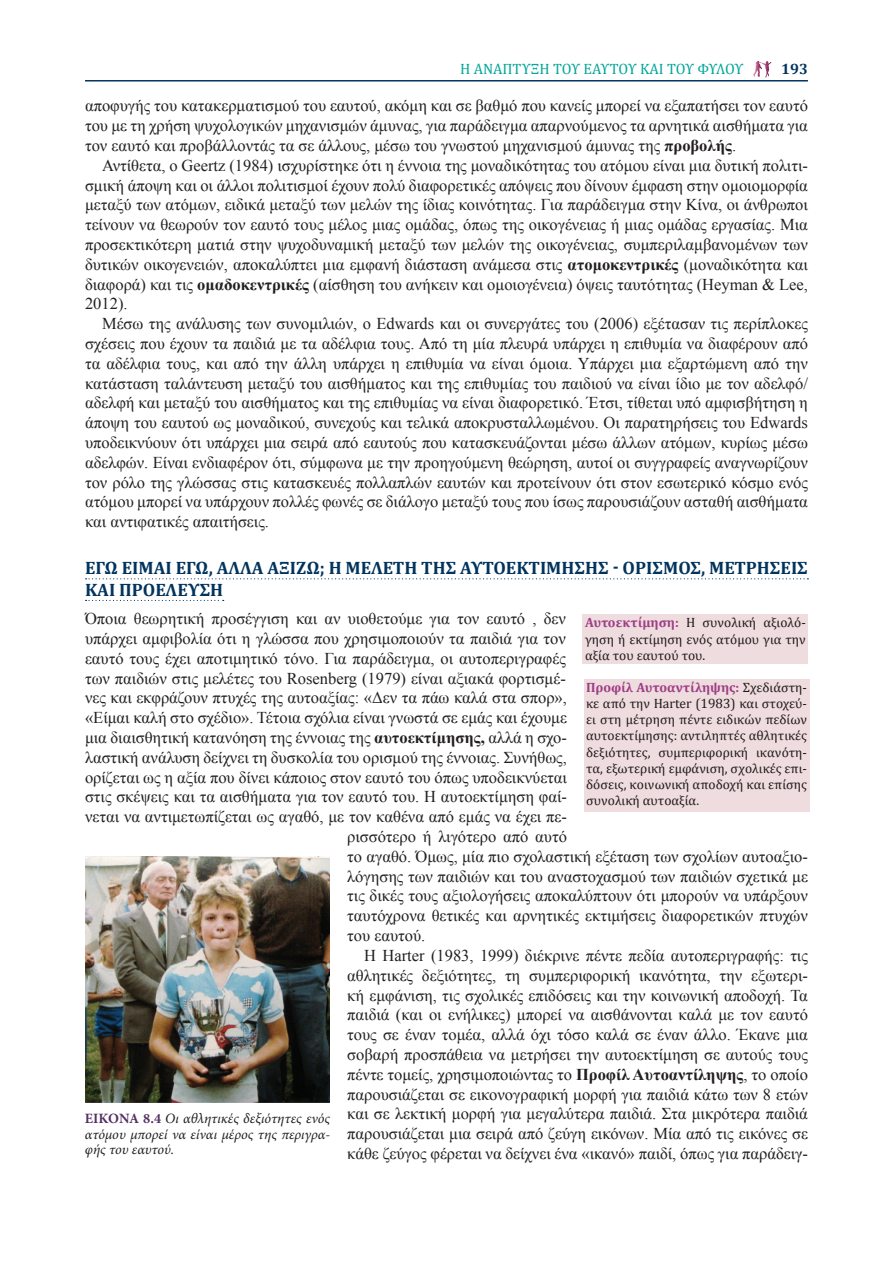
<style>
.page{position:relative;width:893px;height:1263px;background:#fff}
.page>*{position:absolute;margin:0;border:0;box-sizing:border-box;transform-origin:0 0}
.TITLOS{font:700 18px/21.6px "Cambria";color:#00335d}
.Σώμα_κειμένου{font:16.5px/19.8px "Times New Roman";color:#231f20;text-align:justify}
.t1{font:15px "Cambria";letter-spacing:-.015em;color:#00a699}
.t2{font:700 15px "Cambria";color:#00335d}
.ΛΕΖΑΝΤΑ{font:italic 14.25px/15.8px "Minion Pro";color:#231f20;text-align:justify}
.t3{font:13.5px/16.2px "Cambria";color:#231f20;text-align:justify}
.s1{font-weight:700}
.s2{font-weight:700;color:#aa499b}
.s3{font-weight:700;font-style:normal;color:#553162}
</style>
<div class="page">
<svg style="left:753px;top:61px;width:18px;height:16px"></svg>
<hr style="left:85px;top:80px;width:723px;height:2px;background:#00335d">
<svg style="left:86px;top:578px;width:722px;height:1px"></svg>
<svg style="left:86px;top:600px;width:138px;height:1px"></svg>
<img style="left:85px;top:856px;width:245px;height:246px">
<div style="left:583px;top:615px;width:225px;height:49px;background:#eedcde"></div>
<div style="left:584px;top:679px;width:225px;height:132px;background:#eedcde"></div>
<p class="t1" style="left:460px;top:60px;width:285px">Η ΑΝΑΠΤΥΞΗ ΤΟΥ ΕΑΥΤΟΥ ΚΑΙ ΤΟΥ ΦΥΛΟΥ</p>
<p class="t2" style="left:781px;top:58px;width:28px">193</p>
<p class="Σώμα_κειμένου" style="left:85px;top:96px;width:724px">αποφυγής του κατακερματισμού του εαυτού, ακόμη και σε βαθμό που κανείς μπορεί να εξαπατήσει τον εαυτό του με τη χρήση ψυχολογικών μηχανισμών άμυνας, για παράδειγμα απαρνούμενος τα αρνητικά αισθήματα για τον εαυτό και προβάλλοντάς τα σε άλλους, μέσω του γνωστού μηχανισμού άμυνας της <span class="s1">προβολής</span>.</p>
<p class="Σώμα_κειμένου" style="left:85px;top:155px;width:724px;text-indent:17px">Αντίθετα, ο Geertz (1984) ισχυρίστηκε ότι η έννοια της μοναδικότητας του ατόμου είναι μια δυτική πολιτι&shy;σμική άποψη και οι άλλοι πολιτισμοί έχουν πολύ διαφορετικές απόψεις που δίνουν έμφαση στην ομοιομορφία μεταξύ των ατόμων, ειδικά μεταξύ των μελών της ίδιας κοινότητας. Για παράδειγμα στην Κίνα, οι άνθρωποι τείνουν να θεωρούν τον εαυτό τους μέλος μιας ομάδας, όπως της οικογένειας ή μιας ομάδας εργασίας. Μια προσεκτικότερη ματιά στην ψυχοδυναμική μεταξύ των μελών της οικογένειας, συμπεριλαμβανομένων των δυτικών οικογενειών, αποκαλύπτει μια εμφανή διάσταση ανάμεσα στις <span class="s1">ατομοκεντρικές</span> (μοναδικότητα και διαφορά) και τις <span class="s1">ομαδοκεντρικές</span> (αίσθηση του ανήκειν και ομοιογένεια) όψεις ταυτότητας (Heyman &amp; Lee, 2012).</p>
<p class="Σώμα_κειμένου" style="left:85px;top:313px;width:724px;text-indent:17px">Μέσω της ανάλυσης των συνομιλιών, ο Edwards και οι συνεργάτες του (2006) εξέτασαν τις περίπλοκες σχέσεις που έχουν τα παιδιά με τα αδέλφια τους. Από τη μία πλευρά υπάρχει η επιθυμία να διαφέρουν από τα αδέλφια τους, και από την άλλη υπάρχει η επιθυμία να είναι όμοια. Υπάρχει μια εξαρτώμενη από την κατάσταση ταλάντευση μεταξύ του αισθήματος και της επιθυμίας του παιδιού να είναι ίδιο με τον αδελφό/ αδελφή και μεταξύ του αισθήματος και της επιθυμίας να είναι διαφορετικό. Έτσι, τίθεται υπό αμφισβήτηση η άποψη του εαυτού ως μοναδικού, συνεχούς και τελικά αποκρυσταλλωμένου. Οι παρατηρήσεις του Edwards υποδεικνύουν ότι υπάρχει μια σειρά από εαυτούς που κατασκευάζονται μέσω άλλων ατόμων, κυρίως μέσω αδελφών. Είναι ενδιαφέρον ότι, σύμφωνα με την προηγούμενη θεώρηση, αυτοί οι συγγραφείς αναγνωρίζουν τον ρόλο της γλώσσας στις κατασκευές πολλαπλών εαυτών και προτείνουν ότι στον εσωτερικό κόσμο ενός ατόμου μπορεί να υπάρχουν πολλές φωνές σε διάλογο μεταξύ τους που ίσως παρουσιάζουν ασταθή αισθήματα και αντιφατικές απαιτήσεις.</p>
<p class="TITLOS" style="left:85px;top:557px;width:724px">ΕΓΏ ΕΊΜΑΙ ΕΓΏ, ΑΛΛΆ ΑΞΊΖΩ; Η ΜΕΛΈΤΗ ΤΗΣ ΑΥΤΟΕΚΤΊΜΗΣΗΣ - ΟΡΙΣΜΌΣ, ΜΕΤΡHΣΕΙΣ<br>ΚΑΙ ΠΡΟΈΛΕΥΣΗ</p>
<p class="Σώμα_κειμένου" style="left:85px;top:609px;width:482px">Όποια θεωρητική προσέγγιση και αν υιοθετούμε για τον εαυτό , δεν</p>
<p class="Σώμα_κειμένου" style="left:85px;top:628px;width:482px">υπάρχει αμφιβολία ότι η γλώσσα που χρησιμοποιούν τα παιδιά για τον</p>
<p class="Σώμα_κειμένου" style="left:85px;top:648px;width:482px">εαυτό τους έχει αποτιμητικό τόνο. Για παράδειγμα, οι αυτοπεριγραφές</p>
<p class="Σώμα_κειμένου" style="left:85px;top:668px;width:482px">των παιδιών στις μελέτες του Rosenberg (1979) είναι αξιακά φορτισμέ-</p>
<p class="Σώμα_κειμένου" style="left:85px;top:688px;width:483px">νες και εκφράζουν πτυχές της αυτοαξίας: «Δεν τα πάω καλά στα σπορ»,</p>
<p class="Σώμα_κειμένου" style="left:85px;top:708px;width:483px">«Είμαι καλή στο σχέδιο». Τέτοια σχόλια είναι γνωστά σε εμάς και έχουμε</p>
<p class="Σώμα_κειμένου" style="left:85px;top:727px;width:483px">μια διαισθητική κατανόηση της έννοιας της <span class="s1">αυτοεκτίμησης,</span> αλλά η σχο-</p>
<p class="Σώμα_κειμένου" style="left:85px;top:747px;width:483px">λαστική ανάλυση δείχνει τη δυσκολία του ορισμού της έννοιας. Συνήθως,</p>
<p class="Σώμα_κειμένου" style="left:85px;top:767px;width:483px">ορίζεται ως η αξία που δίνει κάποιος στον εαυτό του όπως υποδεικνύεται</p>
<p class="Σώμα_κειμένου" style="left:85px;top:787px;width:483px">στις σκέψεις και τα αισθήματα για τον εαυτό του. Η αυτοεκτίμηση φαί-</p>
<p class="Σώμα_κειμένου" style="left:85px;top:807px;width:483px">νεται να αντιμετωπίζεται ως αγαθό, με τον καθένα από εμάς να έχει πε-</p>
<p class="Σώμα_κειμένου" style="left:347px;top:826px;width:221px">ρισσότερο ή λιγότερο από αυτό</p>
<p class="Σώμα_κειμένου" style="left:347px;top:846px;width:462px">το αγαθό. Όμως, μία πιο σχολαστική εξέταση των σχολίων αυτοαξιο-</p>
<p class="Σώμα_κειμένου" style="left:347px;top:866px;width:462px">λόγησης των παιδιών και του αναστοχασμού των παιδιών σχετικά με</p>
<p class="Σώμα_κειμένου" style="left:347px;top:886px;width:462px">τις δικές τους αξιολογήσεις αποκαλύπτουν ότι μπορούν να υπάρξουν</p>
<p class="Σώμα_κειμένου" style="left:347px;top:906px;width:462px">ταυτόχρονα θετικές και αρνητικές εκτιμήσεις διαφορετικών πτυχών</p>
<p class="Σώμα_κειμένου" style="left:347px;top:925px;width:80px">του εαυτού.</p>
<p class="Σώμα_κειμένου" style="left:347px;top:945px;width:462px;text-indent:17px">Η Harter (1983, 1999) διέκρινε πέντε πεδία αυτοπεριγραφής: τις αθλητικές δεξιότητες, τη συμπεριφορική ικανότητα, την εξωτερι&shy;κή εμφάνιση, τις σχολικές επιδόσεις και την κοινωνική αποδοχή. Τα παιδιά (και οι ενήλικες) μπορεί να αισθάνονται καλά με τον εαυτό τους σε έναν τομέα, αλλά όχι τόσο καλά σε έναν άλλο. Έκανε μια σοβαρή προσπάθεια να μετρήσει την αυτοεκτίμηση σε αυτούς τους πέντε τομείς, χρησιμοποιώντας το <span class="s1">Προφίλ Αυτοαντίληψης</span>, το οποίο παρουσιάζεται σε εικονογραφική μορφή για παιδιά κάτω των 8 ετών και σε λεκτική μορφή για μεγαλύτερα παιδιά. Στα μικρότερα παιδιά παρουσιάζεται μια σειρά από ζεύγη εικόνων. Μία από τις εικόνες σε κάθε ζεύγος φέρεται να δείχνει ένα «ικανό» παιδί, όπως για παράδειγ-</p>
<p class="t3" style="left:585px;top:614px;width:222px"><span class="s2">Αυτοεκτίμηση:</span> Η συνολική αξιολό&shy;γηση ή εκτίμηση ενός ατόμου για την αξία του εαυτού του.</p>
<p class="t3" style="left:586px;top:679px;width:222px"><span class="s2">Προφίλ Αυτοαντίληψης:</span> Σχεδιάστη&shy;κε από την Harter (1983) και στοχεύ&shy;ει στη μέτρηση πέντε ειδικών πεδίων αυτοεκτίμησης: αντιληπτές αθλητικές δεξιότητες, συμπεριφορική ικανότη&shy;τα, εξωτερική εμφάνιση, σχολικές επι&shy;δόσεις, κοινωνική αποδοχή και επίσης συνολική αυτοαξία.</p>
<p class="ΛΕΖΑΝΤΑ" style="left:85px;top:1110px;width:247px"><span class="s3">ΕΙΚΟΝΑ 8.4</span> Οι αθλητικές δεξιότητες ενός ατόμου μπορεί να είναι μέρος της περιγρα&shy;φής του εαυτού.</p>
</div>
